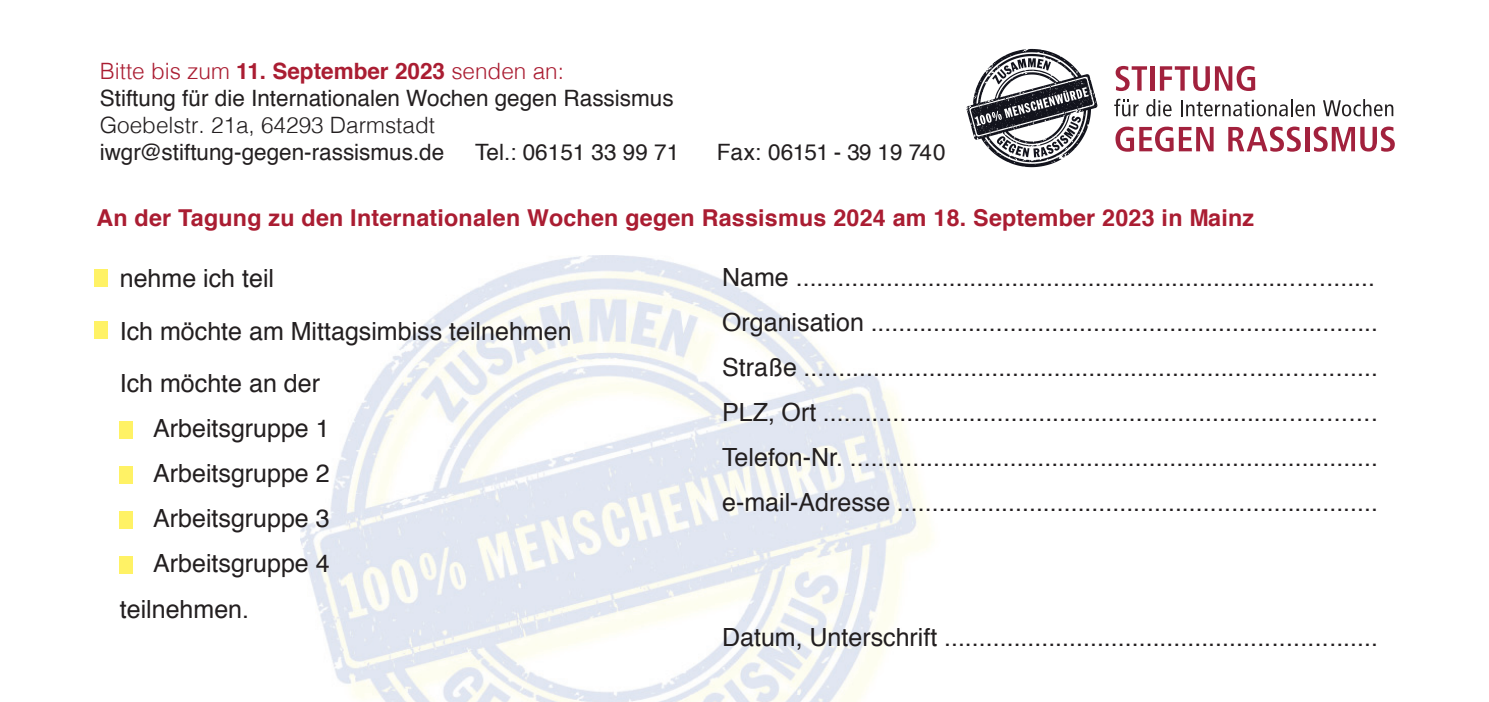
<style>
.page{position:relative;width:1489px;height:702px;background:#fff}
.page>*{position:absolute;margin:0;border:0;box-sizing:border-box;transform-origin:0 0}
.t1{font:25px/45px "Helvetica";color:#231f20}
.t2{font:700 23.25px "Helvetica";letter-spacing:.01em;color:#aa1d32}
.t3{font:22.5px/27px "Helvetica";color:#231f20}
.t4{font:300 22.5px "Helvetica";color:#231f20}
.s1{font-weight:300;color:#aa1d32}
.s2{font-weight:700;color:#aa1d32}
</style>
<div class="page">
<img style="left:300px;top:255px;width:632px;height:447px">
<div style="left:94px;top:321px;width:14px;height:18px;background:#fff265"></div>
<div style="left:119px;top:420px;width:14px;height:18px;background:#fff265"></div>
<div style="left:119px;top:466px;width:14px;height:17px;background:#fff265"></div>
<div style="left:119px;top:511px;width:14px;height:18px;background:#fff265"></div>
<div style="left:119px;top:556px;width:14px;height:18px;background:#fff265"></div>
<div style="left:94px;top:269px;width:14px;height:18px;background:#fff265"></div>
<svg style="left:966px;top:49px;width:131px;height:118px"></svg>
<svg style="left:1115px;top:66px;width:31px;height:25px"></svg>
<hr style="left:1150px;top:66px;width:4px;height:25px;background:#a2213d">
<svg style="left:1114px;top:99px;width:24px;height:17px"></svg>
<svg style="left:1146px;top:99px;width:25px;height:17px"></svg>
<svg style="left:1181px;top:99px;width:133px;height:17px"></svg>
<svg style="left:1323px;top:99px;width:70px;height:17px"></svg>
<svg style="left:1115px;top:126px;width:98px;height:26px"></svg>
<svg style="left:1228px;top:126px;width:72px;height:26px"></svg>
<div style="left:1304px;top:127px;width:5px;height:24px;background:#a2213d"></div>
<svg style="left:1313px;top:126px;width:81px;height:26px"></svg>
<svg style="left:1159px;top:66px;width:96px;height:25px"></svg>
<p class="t3" style="left:100px;top:59px;width:575px"><span class="s1">Bitte bis zum</span> <span class="s2">11. September 2023</span> <span class="s1">senden an:<br></span>Stiftung für die Internationalen Wochen gegen Rassismus</p>
<p class="t4" style="left:100px;top:106px;width:337px">Goebelstr. 21a, 64293 Darmstadt</p>
<p class="t3" style="left:100px;top:140px;width:346px">iwgr@stiftung-gegen-rassismus.de</p>
<p class="t3" style="left:475px;top:140px;width:205px">Tel.: 06151 33 99 71</p>
<p class="t3" style="left:716px;top:140px;width:230px">Fax: 06151 - 39 19 740</p>
<p class="t2" style="left:96px;top:199px;width:1159px">An der Tagung zu den Internationalen Wochen gegen Rassismus 2024 am 18. September 2023 in Mainz</p>
<p class="t1" style="left:120px;top:253px;width:453px;line-height:52.5px">nehme ich teil<br>Ich möchte am Mittagsimbiss teilnehmen<br>Ich möchte an der</p>
<p class="t1" style="left:153px;top:407px;width:178px">Arbeitsgruppe 1</p>
<p class="t1" style="left:153px;top:452px;width:178px">Arbeitsgruppe 2</p>
<p class="t1" style="left:153px;top:497px;width:178px">Arbeitsgruppe 3</p>
<p class="t1" style="left:153px;top:542px;width:178px">Arbeitsgruppe 4</p>
<p class="t1" style="left:120px;top:587px;width:131px">teilnehmen.</p>
<p class="t1" style="left:722px;top:255px;width:657px">Name ...................................................................................<br>Organisation .........................................................................<br>Straße ..................................................................................<br>PLZ, Ort ...............................................................................<br>Telefon-Nr. ............................................................................ e-mail-Adresse .....................................................................</p>
<p class="t1" style="left:722px;top:615px;width:657px">Datum, Unterschrift ..............................................................</p>
</div>
